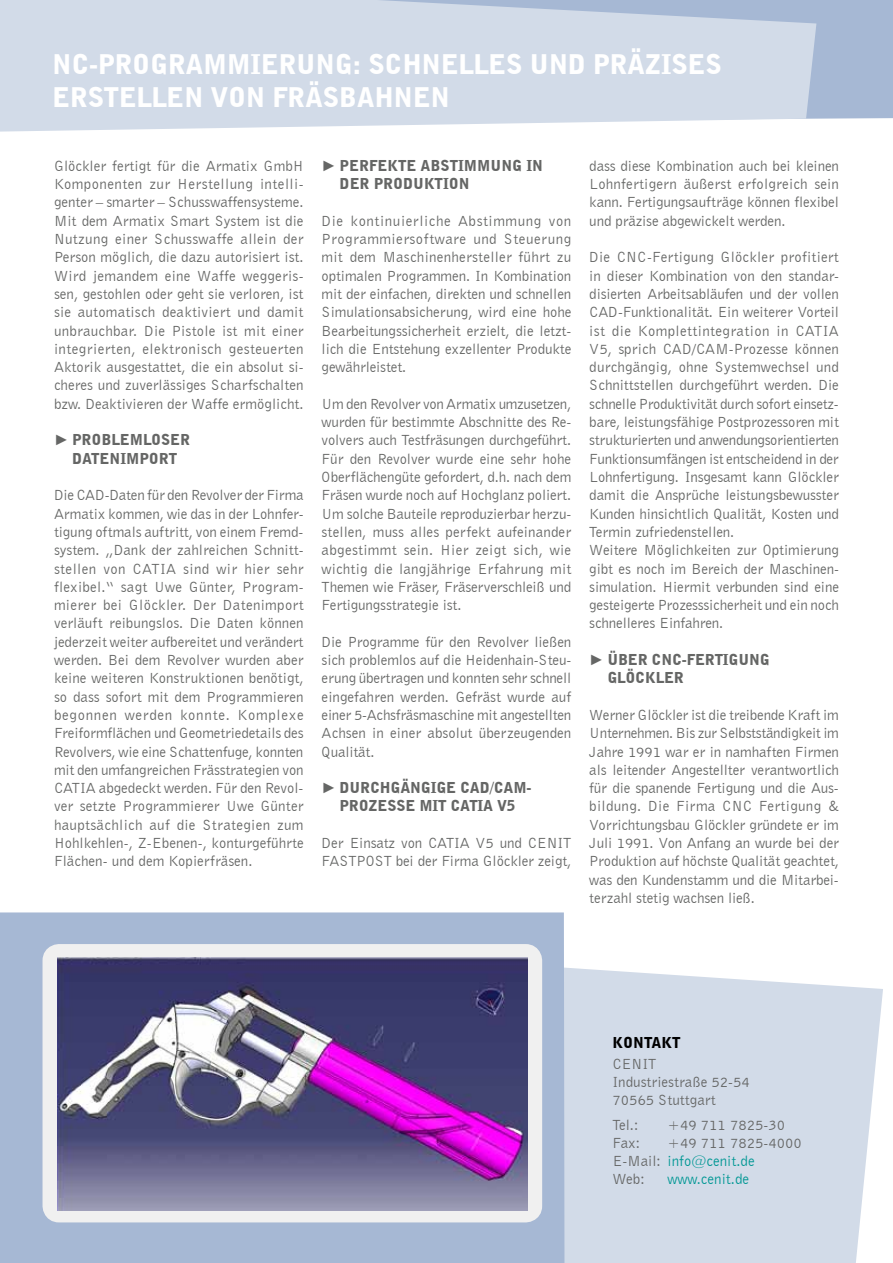
<style>
.page{position:relative;width:893px;height:1263px;background:#fff}
.page>*{position:absolute;margin:0;border:0;box-sizing:border-box;transform-origin:0 0}
.t1{font:900 27px/32.4px "Bell Gothic BT";letter-spacing:-.01em;color:#fff}
.t2{font:15px/18.3px "Bell Gothic BT";letter-spacing:-.01em;color:#656665;text-align:justify}
.t3{font:900 15px/18.3px "Bell Gothic BT";letter-spacing:-.01em;color:#656665}
.t4{font:15px "Bell Gothic BT";color:#009794}
.t5{font:900 15px "Bell Gothic BT";color:#000}
.s1{font-family:"Arial";font-weight:700}
.s2{color:#009794}
</style>
<div class="page">
<svg style="left:564px;top:967px;width:319px;height:296px;background:#d5dde9"></svg>
<div style="left:816px;top:0;width:77px;height:119px;background:#a6b8d4"></div>
<svg style="left:0;top:0;width:816px;height:132px;background:#d2dbe8"></svg>
<div style="left:0;top:912px;width:564px;height:351px;background:#a6b8d4"></div>
<div style="left:43px;top:944px;width:499px;height:278px;border:16px solid #f0f0f0;border-radius:9px"></div>
<img style="left:57px;top:958px;width:471px;height:252px">
<h1 class="t1" style="left:52px;top:48px;width:666px">N C-PRO GRAMMIERUNG: SC HNELLES UND PRÄZISES<br>ERSTELLEN VO N FRÄSBAHNEN</h1>
<p class="t2" style="left:54px;top:156px;width:251px">Glöckler fertigt für die Armatix GmbH Komponenten zur Herstellung intelli&shy;genter – smarter – Schusswaffensysteme.<br>Mit dem Armatix Smart System ist die Nutzung einer Schusswaffe allein der Person möglich, die dazu autorisiert ist.<br>Wird jemandem eine Waffe weggeris&shy;sen, gestohlen oder geht sie verloren, ist sie automatisch deaktiviert und damit unbrauchbar. Die Pistole ist mit einer integrierten, elektronisch gesteuerten Aktorik ausgestattet, die ein absolut si&shy;cheres und zuverlässiges Scharfschalten bzw. Deaktivieren der Waffe ermöglicht.</p>
<p class="t3" style="left:54px;top:431px;width:48px"><span class="s1">►</span> PROBL</p>
<p class="t3" style="left:72px;top:431px;width:120px;text-indent:48px">EMLOSER<br>DATENIMPO RT</p>
<p class="t2" style="left:54px;top:486px;width:251px">Die CAD-Daten für den Revolver der Firma Armatix kommen, wie das in der Lohnfer&shy;tigung oftmals auftritt, von einem Fremd&shy;system. „Dank der zahlreichen Schnitt&shy;stellen von CATIA sind wir hier sehr flexibel.“ sagt Uwe Günter, Program&shy;mierer bei Glöckler. Der Datenimport verläuft reibungslos. Die Daten können jederzeit weiter aufbereitet und verändert werden. Bei dem Revolver wurden aber keine weiteren Konstruktionen benötigt, so dass sofort mit dem Programmieren begonnen werden konnte. Komplexe Freiformflächen und Geometriedetails des Revolvers, wie eine Schattenfuge, konnten mit den umfangreichen Frässtrategien von CATIA abgedeckt werden. Für den Revol&shy;ver setzte Programmierer Uwe Günter hauptsächlich auf die Strategien zum Hohlkehlen-, Z-Ebenen-, konturgeführte Flächen- und dem Kopierfräsen.</p>
<p class="t3" style="left:322px;top:156px;width:110px"><span class="s1">►</span> PERFEKTE ABS</p>
<p class="t3" style="left:340px;top:156px;width:205px;text-indent:110px">TIMMUNG IN<br>D ER PROD UKTIO N</p>
<p class="t2" style="left:322px;top:211px;width:251px">Die kontinuierliche Abstimmung von Programmiersoftware und Steuerung mit dem Maschinenhersteller führt zu optimalen Programmen. In Kombination mit der einfachen, direkten und schnellen Simulationsabsicherung, wird eine hohe Bearbeitungssicherheit erzielt, die letzt&shy;lich die Entstehung exzellenter Produkte gewährleistet.</p>
<p class="t2" style="left:322px;top:394px;width:251px">Um den Revolver von Armatix umzusetzen, wurden für bestimmte Abschnitte des Re&shy;volvers auch Testfräsungen durchgeführt.<br>Für den Revolver wurde eine sehr hohe Oberflächengüte gefordert, d.h. nach dem Fräsen wurde noch auf Hochglanz poliert.<br>Um solche Bauteile reproduzierbar herzu&shy;stellen, muss alles perfekt aufeinander abgestimmt sein. Hier zeigt sich, wie wichtig die langjährige Erfahrung mit Themen wie Fräser, Fräserverschleiß und Fertigungsstrategie ist.</p>
<p class="t2" style="left:322px;top:632px;width:251px">Die Programme für den Revolver ließen sich problemlos auf die Heidenhain-Steu&shy;erung übertragen und konnten sehr schnell eingefahren werden. Gefräst wurde auf einer 5-Achsfräsmaschine mit angestellten Achsen in einer absolut überzeugenden Qualität.</p>
<p class="t3" style="left:340px;top:778px;width:193px;text-indent:-18px"><span class="s1">►</span> DURC HGÄNGIGE CAD/CAM-<br>PROZ ESSE MIT CATIA</p>
<p class="t3" style="left:497px;top:797px;width:20px">V5</p>
<p class="t2" style="left:322px;top:833px;width:251px">Der Einsatz von CATIA V5 und CENIT<br>FASTPOST bei der Firma Glöckler zeigt,</p>
<p class="t2" style="left:589px;top:156px;width:251px">dass diese Kombination auch bei kleinen Lohnfertigern äußerst erfolgreich sein kann. Fertigungsaufträge können flexibel und präzise abgewickelt werden.</p>
<p class="t2" style="left:589px;top:248px;width:251px;text-align:left">Die CNC-Fertigung Glöckler profitiert in dieser Kombination von den standar&shy;disierten Arbeitsabläufen und der vollen CAD-Funktionalität. Ein weiterer Vorteil ist die Komplettintegration in CATIA V5, sprich CAD/CAM-Prozesse können durchgängig, ohne Systemwechsel und Schnittstellen durchgeführt werden. Die schnelle Produktivität durch sofort einsetz&shy;bare, leistungsfähige Postprozessoren mit strukturierten und anwendungsorientierten Funktionsumfängen ist entscheidend in der Lohnfertigung. Insgesamt kann Glöckler damit die Ansprüche leistungsbewusster Kunden hinsichtlich Qualität, Kosten und Termin zufriedenstellen.<br>Weitere Möglichkeiten zur Optimierung gibt es noch im Bereich der Maschinen&shy;simulation. Hiermit verbunden sind eine gesteigerte Prozesssicherheit und ein noch schnelleres Einfahren.</p>
<p class="t3" style="left:607px;top:650px;width:164px;text-indent:-18px"><span class="s1">►</span> ÜBER CNC-FERTIGUNG<br>GLÖCKLER</p>
<p class="t2" style="left:589px;top:705px;width:251px">Werner Glöckler ist die treibende Kraft im Unternehmen. Bis zur Selbstständigkeit im Jahre 1991 war er in namhaften Firmen als leitender Angestellter verantwortlich für die spanende Fertigung und die Aus&shy;bildung. Die Firma CNC Fertigung &amp; Vorrichtungsbau Glöckler gründete er im Juli 1991. Von Anfang an wurde bei der Produktion auf höchste Qualität geachtet, was den Kundenstamm und die Mitarbei&shy;terzahl stetig wachsen ließ.</p>
<p class="t5" style="left:612px;top:1033px;width:31px">KONTAKT</p>
<p class="t2" style="left:612px;top:1054px;width:139px;text-align:left">CENIT<br>Industriestraße 52-54<br>70565 Stuttgart</p>
<p class="t2" style="left:612px;top:1116px;width:27px">Tel.:</p>
<p class="t2" style="left:668px;top:1116px;width:119px">+49 711 7825-30</p>
<p class="t2" style="left:612px;top:1134px;width:29px">Fax:</p>
<p class="t2" style="left:612px;top:1134px;width:191px;text-align:left;text-indent:55px">+49 711 7825-4000<br>E-Mail: <span class="s2">info@cenit.de<br></span>Web:</p>
<p class="t4" style="left:668px;top:1170px;width:83px">www.cenit.de</p>
</div>
